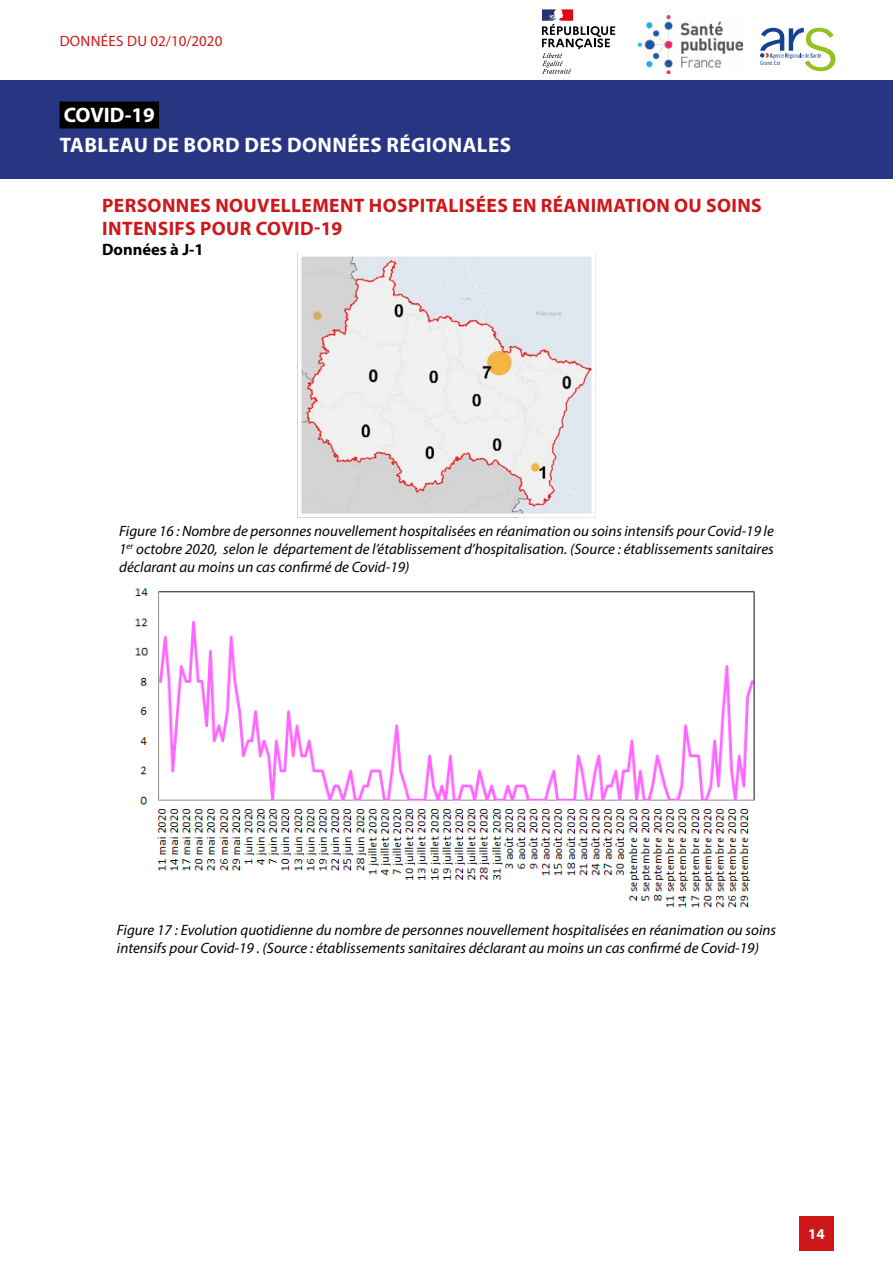
<style>
.page{position:relative;width:893px;height:1263px;background:#fff}
.page>*{position:absolute;margin:0;border:0;box-sizing:border-box;transform-origin:0 0}
.t1{font:700 21px/29.4px "Myriad Pro";letter-spacing:.02em;color:#fff}
.Partie{font:700 19.5px/23.4px "Myriad Pro";letter-spacing:.02em;color:#cd1719}
.Texte{font:700 16.5px "Myriad Pro";color:#000}
.Legende{font:italic 15px/18px "Myriad Pro";color:#000}
.t2{font:15px "Myriad Pro";letter-spacing:.02em;color:#cd1719}
.t3{font:700 15px "Myriad Pro";color:#fff}
.t4{font:5.85px "Trade Gothic LT Std Cn 18";color:#154390}
</style>
<div class="page">
<div style="left:0;top:80px;width:893px;height:99px;background:#283583"></div>
<div style="left:60px;top:101px;width:99px;height:27px;background:#000"></div>
<div style="left:799px;top:1216px;width:34px;height:34px;background:#cd1719"></div>
<img style="left:638px;top:15px;width:104px;height:59px">
<svg style="left:760px;top:28px;width:75px;height:43px"></svg>
<svg style="left:542px;top:9px;width:73px;height:65px"></svg>
<img style="left:135px;top:588px;width:620px;height:320px">
<img style="left:303px;top:258px;width:287px;height:254px">
<div style="left:298px;top:253px;width:297px;height:264px;border:4px solid #fff"></div>
<p class="t2" style="left:60px;top:31px;width:164px">DONNÉES DU 02/10/2020</p>
<h1 class="t1" style="left:60px;top:100px;width:453px">COVID-19<br>TABLEAU DE BORD DES DONNÉES RÉGIONALES</h1>
<p class="t4" style="left:760px;top:59px;width:22px">Grand Est</p>
<p class="Partie" style="left:102px;top:193px;width:661px">PERSONNES NOUVELLEMENT HOSPITALISÉES EN RÉANIMATION OU SOINS<br>INTENSIFS POUR COVID-19</p>
<p class="Texte" style="left:102px;top:239px;width:103px">Données à J-1</p>
<p class="Legende" style="left:119px;top:521px;width:656px;text-align:justify">Figure 16 : Nombre de personnes nouvellement hospitalisées en réanimation ou soins intensifs pour Covid-19 le 1<sup>er</sup> octobre 2020, selon le département de l’établissement d’hospitalisation. (Source : établissements sanitaires déclarant au moins un cas confirmé de Covid-19)</p>
<p class="Legende" style="left:117px;top:921px;width:661px">Figure 17 : Evolution quotidienne du nombre de personnes nouvellement hospitalisées en réanimation ou soins intensifs pour Covid-19 . (Source : établissements sanitaires déclarant au moins un cas confirmé de Covid-19)</p>
<p class="t3" style="left:808px;top:1224px;width:18px">14</p>
</div>
